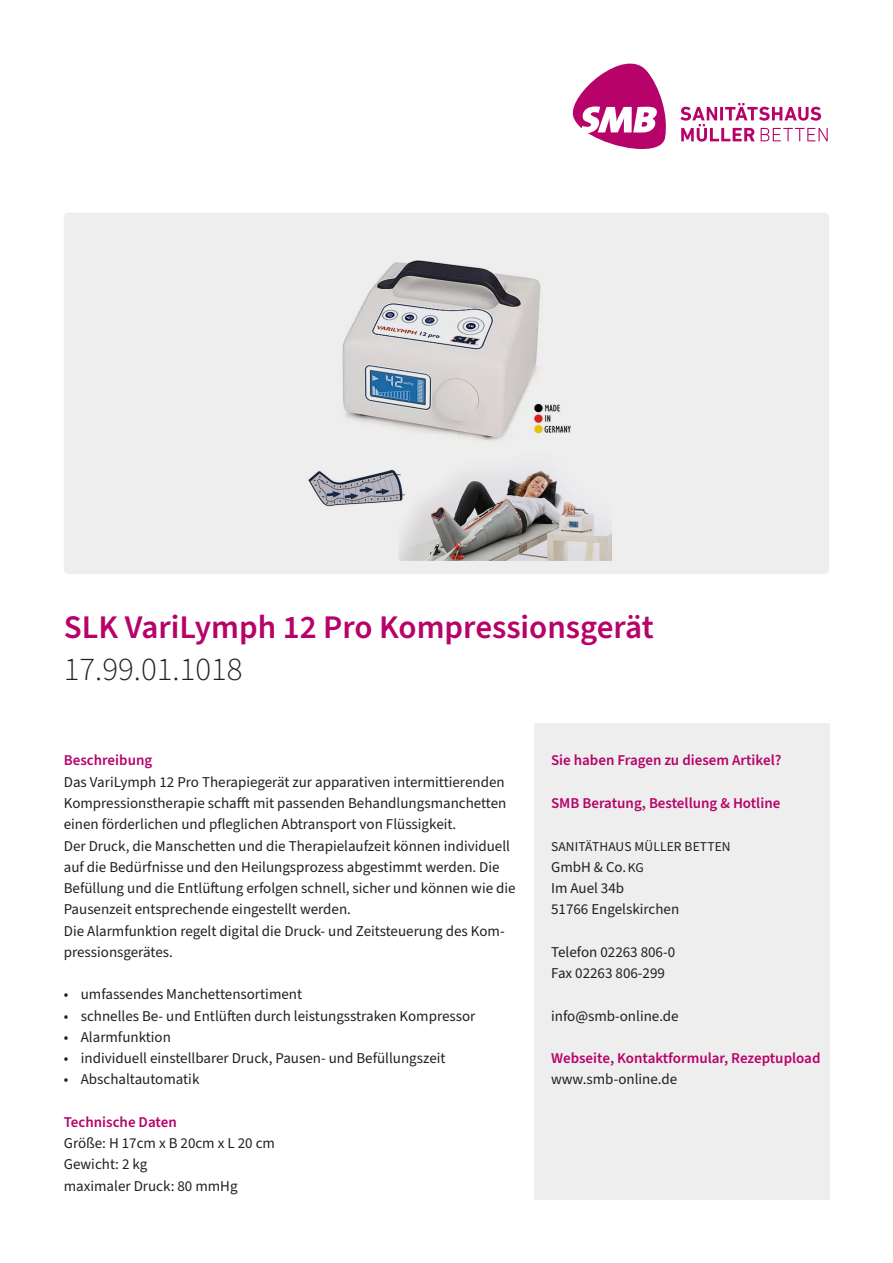
<style>
.page{position:relative;width:893px;height:1263px;background:#fff}
.page>*{position:absolute;margin:0;border:0;box-sizing:border-box;transform-origin:0 0}
._01_H2{font:600 33px "Source Sans Pro";color:#b70369}
._01_H2-2{font:300 33px "Source Sans Pro";color:#231f20}
._02_G1{font:15px/21.3px "Source Sans Pro";color:#231f20}
._02_G1-2{font:600 15px "Source Sans Pro";color:#b70369}
._02_G1-3{font:13.5px "Source Sans Pro";letter-spacing:.01em;color:#231f20}
.s1{font-size:13.5px}
</style>
<div class="page">
<div style="left:534px;top:723px;width:295px;height:476px;background:#eeeeef"></div>
<svg style="left:572px;top:63px;width:94px;height:86px"></svg>
<svg style="left:680px;top:103px;width:148px;height:39px"></svg>
<div style="left:64px;top:213px;width:765px;height:361px;background:#eeeeef;border-radius:4px"></div>
<img style="left:308px;top:260px;width:303px;height:301px">
<p class="_01_H2" style="left:64px;top:605px;width:591px">SLK VariLymph 12 Pro Kompressionsgerät</p>
<p class="_01_H2-2" style="left:64px;top:647px;width:180px">17.99.01.1018</p>
<p class="_02_G1-2" style="left:64px;top:750px;width:90px">Beschreibung</p>
<p class="_02_G1" style="left:64px;top:771px;width:453px">Das VariLymph 12 Pro Therapiegerät zur apparativen intermittierenden Kompressionstherapie schafft mit passenden Behandlungsmanchetten einen förderlichen und pfleglichen Abtransport von Flüssigkeit.<br>Der Druck, die Manschetten und die Therapielaufzeit können individuell auf die Bedürfnisse und den Heilungsprozess abgestimmt werden. Die Befüllung und die Entlüftung erfolgen schnell, sicher und können wie die Pausenzeit entsprechende eingestellt werden.</p>
<p class="_02_G1" style="left:64px;top:920px;width:442px">Die Alarmfunktion regelt digital die Druck- und Zeitsteuerung des Kom&shy;pressionsgerätes.</p>
<p class="_02_G1" style="left:64px;top:984px;width:240px">• umfassendes Manchettensortiment</p>
<p class="_02_G1" style="left:64px;top:1005px;width:413px">• schnelles Be- und Entlüften durch leistungsstraken Kompressor</p>
<p class="_02_G1" style="left:64px;top:1027px;width:109px">• Alarmfunktion</p>
<p class="_02_G1" style="left:64px;top:1048px;width:383px">• individuell einstellbarer Druck, Pausen- und Befüllungszeit</p>
<p class="_02_G1" style="left:64px;top:1069px;width:137px">• Abschaltautomatik</p>
<p class="_02_G1-2" style="left:64px;top:1112px;width:114px">Technische Daten</p>
<p class="_02_G1" style="left:64px;top:1133px;width:213px">Größe: H 17cm x B 20cm x L 20 cm<br>Gewicht: 2 kg<br>maximaler Druck: 80 mmHg</p>
<p class="_02_G1-2" style="left:551px;top:750px;width:232px">Sie haben Fragen zu diesem Artikel?</p>
<p class="_02_G1-2" style="left:551px;top:793px;width:231px">SMB Beratung, Bestellung &amp; Hotline</p>
<p class="_02_G1-3" style="left:551px;top:837px;width:181px">SANITÄTHAUS MÜLLER BETTEN</p>
<p class="_02_G1" style="left:551px;top:857px;width:130px">GmbH &amp; Co. <span class="s1">KG<br></span>Im Auel 34b<br>51766 Engelskirchen</p>
<p class="_02_G1" style="left:551px;top:942px;width:126px">Telefon 02263 806-0</p>
<p class="_02_G1" style="left:551px;top:963px;width:115px">Fax 02263 806-299</p>
<p class="_02_G1" style="left:551px;top:1005px;width:129px">info@smb-online.de</p>
<p class="_02_G1-2" style="left:551px;top:1048px;width:271px">Webseite, Kontaktformular, Rezeptupload</p>
<p class="_02_G1" style="left:551px;top:1069px;width:128px">www.smb-online.de</p>
</div>
